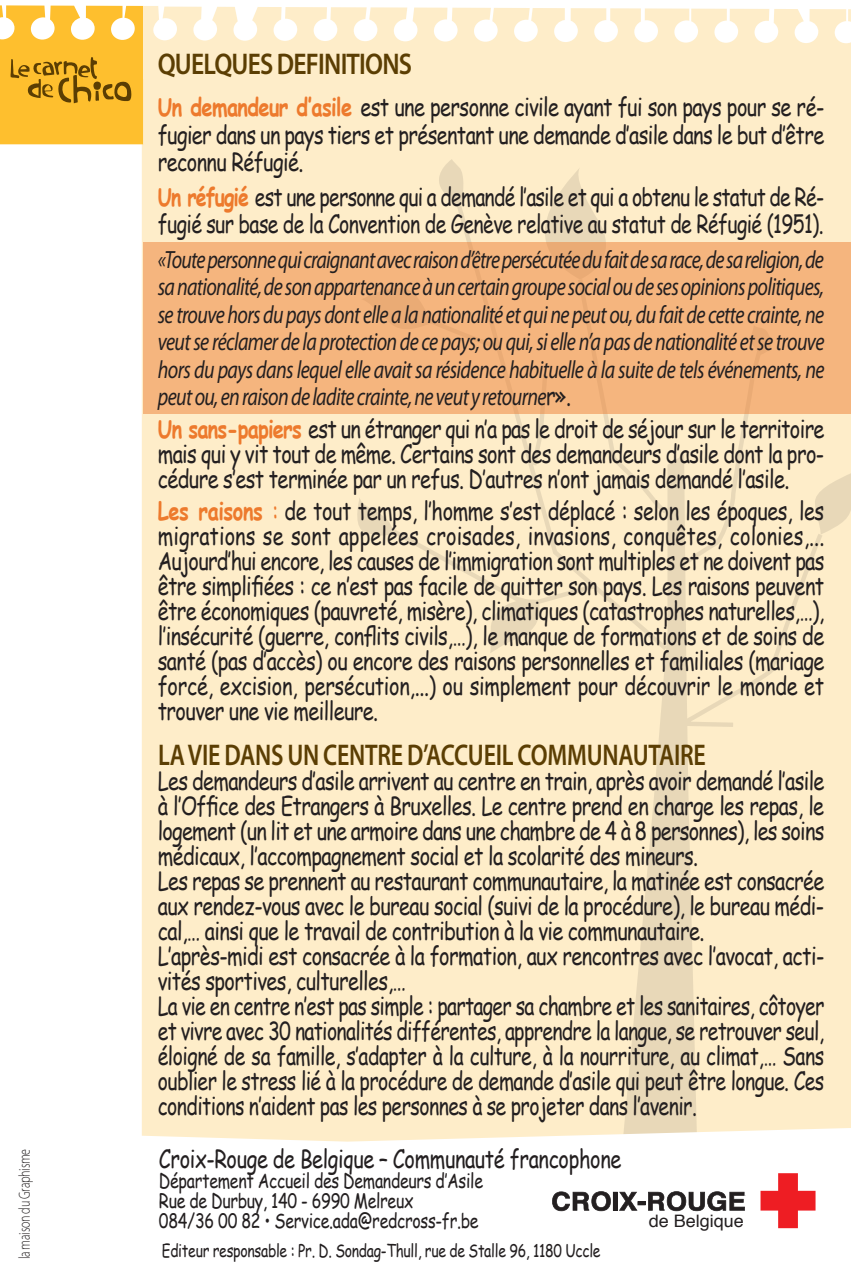
<style>
.page{position:relative;width:851px;height:1276px;background:#fff}
.page>*{position:absolute;margin:0;border:0;box-sizing:border-box;transform-origin:0 0}
.t1{font:600 30px "Myriad Pro";letter-spacing:-.01em;color:#5b3e03;scale:.8 1}
.t2{font:600 30px "Myriad Pro";letter-spacing:-.01em;color:#5b3e03;scale:.85 1}
.t3{font:25px/25px "Comic Sans MS";letter-spacing:-.03em;color:#231f20;text-align:justify;scale:.8 1}
.t4{font:italic 25px/27.5px "Myriad Pro";letter-spacing:-.03em;color:#231f20;text-align:justify;scale:.8 1}
.t5{font:25px/27.5px "Comic Sans MS";letter-spacing:-.03em;color:#231f20;scale:.78 1}
.t6{font:20px/20px "Comic Sans MS";letter-spacing:-.02em;color:#231f20;scale:.8 1}
.t7{font:17.5px "Comic Sans MS";letter-spacing:-.02em;color:#231f20;scale:.8 1}
.t8{font:17.25px "Helvetica";color:#231f20;scale:1.05 1}
.t9{font:300 16px "Myriad Pro";letter-spacing:-.02em;color:#231f20;scale:.75 1}
.s1{font-weight:700;color:#ed7a2d}
.s2{font-family:"Comic Sans MS";font-style:normal}
.s3{color:#ed7a2d}
</style>
<div class="page">
<div style="left:142px;top:144px;width:708px;height:984px;background:#feedc9"></div>
<svg style="left:617px;top:454px;width:81px;height:674px;background:#f1e0bf"></svg>
<svg style="left:677px;top:413px;width:173px;height:316px;background:#fbeac6"></svg>
<svg style="left:355px;top:159px;width:316px;height:494px;background:#fbeac7"></svg>
<svg style="left:142px;top:1128px;width:702px;height:101px"></svg>
<svg style="left:760px;top:1173px;width:55px;height:55px"></svg>
<svg style="left:552px;top:1191px;width:192px;height:20px"></svg>
<svg style="left:143px;top:6px;width:707px;height:138px;background:#feeece"></svg>
<svg style="left:0;top:5px;width:143px;height:139px;background:#f2bb3e"></svg>
<div style="left:143px;top:242px;width:707px;height:171px;background:#f5b57e"></div>
<p class="t9" style="left:16px;top:1259px;width:149px;rotate:-90deg">la maison du Graphisme</p>
<p class="t2" style="left:158px;top:45px;width:298px">QUELQUES DEFI NITIONS</p>
<p class="t3" style="left:158px;top:93px;width:834px;line-height:27.5px"><span class="s1">Un demandeur d’asile</span> est une personne civile ayant fui son pays pour se ré&shy;fugier dans un pays tiers et présentant une demande d’asile dans le but d’être reconnu Réfugié.</p>
<p class="t5" style="left:158px;top:182px;width:855px"><span class="s1">Un réfugié</span> est une personne qui a demandé l’asile et qui a obtenu le statut de Ré&shy;fugié sur base de la Convention de Genève relative au statut de Réfugié (1951).</p>
<p class="t4" style="left:158px;top:245px;width:834px">«Toute personne qui craignant avec raison d’être persécutée du fait de sa race, de sa religion, de sa nationalité, de son appartenance à un certain groupe social ou de ses opinions politiques, se trouve hors du pays dont elle a la nationalité et qui ne peut ou, du fait de cette crainte, ne veut se réclamer de la protection de ce pays; ou qui, si elle n’a pas de nationalité et se trouve hors du pays dans lequel elle avait sa résidence habituelle à la suite de tels événements, ne peut ou, en raison de ladite crainte, ne veut y retourne<span class="s2">r».</span></p>
<p class="t3" style="left:158px;top:415px;width:834px"><span class="s1">Un sans-papiers</span> est un étranger qui n’a pas le droit de séjour sur le territoire mais qui y vit tout de même. Certains sont des demandeurs d’asile dont la pro&shy;cédure s’est terminée par un refus. D’autres n’ont jamais demandé l’asile.</p>
<p class="t3" style="left:158px;top:497px;width:834px"><span class="s1">Les raisons</span> <span class="s3">:</span> de tout temps, l’homme s’est déplacé : selon les époques, les migrations se sont appelées croisades, invasions, conquêtes, colonies,...<br>Aujourd’hui encore, les causes de l’immigration sont multiples et ne doivent pas être simplifiées : ce n’est pas facile de quitter son pays. Les raisons peuvent être économiques (pauvreté, misère), climatiques (catastrophes naturelles,…), l’insécurité (guerre, conflits civils,…), le manque de formations et de soins de santé (pas d’accès) ou encore des raisons personnelles et familiales (mariage forcé, excision, persécution,...) ou simplement pour découvrir le monde et trouver une vie meilleure.</p>
<p class="t1" style="left:158px;top:735px;width:686px">LA VIE DANS UN CENTRE D’ACCUEIL COMM UNAUTAIRE</p>
<p class="t3" style="left:158px;top:767px;width:834px;text-align:left">Les demandeurs d’asile arrivent au centre en train, après avoir demandé l’asile à l’Office des Etrangers à Bruxelles. Le centre prend en charge les repas, le logement (un lit et une armoire dans une chambre de 4 à 8 personnes), les soins médicaux, l’accompagnement social et la scolarité des mineurs.<br>Les repas se prennent au restaurant communautaire, la matinée est consacrée aux rendez-vous avec le bureau social (suivi de la procédure), le bureau médi&shy;cal,… ainsi que le travail de contribution à la vie communautaire.<br>L’après-midi est consacrée à la formation, aux rencontres avec l’avocat, acti&shy;vités sportives, culturelles,…<br>La vie en centre n’est pas simple : partager sa chambre et les sanitaires, côtoyer et vivre avec 30 nationalités différentes, apprendre la langue, se retrouver seul, éloigné de sa famille, s’adapter à la culture, à la nourriture, au climat,… Sans oublier le stress lié à la procédure de demande d’asile qui peut être longue. Ces conditions n’aident pas les personnes à se projeter dans l’avenir.</p>
<p class="t3" style="left:159px;top:1145px;width:579px">Croix-Rouge de Belgique – Communauté francophone</p>
<p class="t6" style="left:159px;top:1170px;width:406px">Département Accueil des Demandeurs d’Asile<br>Rue de Durbuy, 140 - 6990 Melreux<br>084/36 00 82 • Service.ada@redcross-fr.be</p>
<p class="t7" style="left:162px;top:1237px;width:550px">Editeur responsable : Pr. D. Sondag-Thull, rue de Stalle 96, 1180 Uccle</p>
<p class="t8" style="left:648px;top:1207px;width:92px">de Belgique</p>
</div>
